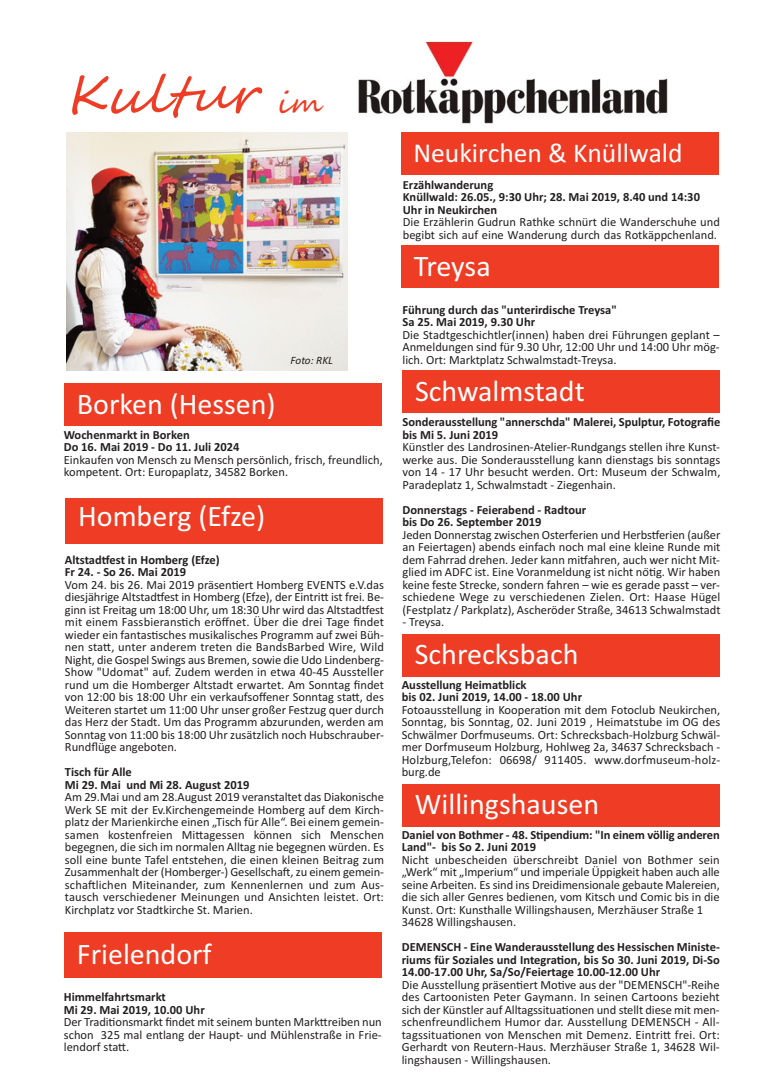
<style>
.page{position:relative;width:780px;height:1088px;background:#fff}
.page>*{position:absolute;margin:0;border:0;box-sizing:border-box;transform-origin:0 0}
.t1{font:italic 52.5px "Segoe Script";color:#ef3d25}
.t2{font:30px "Calibri";color:#fff}
.t3{font:27.5px "Calibri";color:#fff}
.t4{font:12.5px/12.5px "Calibri";color:#231f20;text-align:justify}
.t5{font:700 12.5px/12.5px "Calibri";color:#231f20}
.t6{font:italic 11.25px "Calibri";color:#231f20}
.s1{font-size:30px}
</style>
<div class="page">
<img style="left:66px;top:133px;width:281px;height:237px">
<img style="left:358px;top:41px;width:310px;height:83px">
<div style="left:402px;top:784px;width:317px;height:43px;background:#ef3d25"></div>
<div style="left:401px;top:634px;width:318px;height:43px;background:#ef3d25"></div>
<div style="left:65px;top:499px;width:318px;height:45px;background:#ef3d25"></div>
<div style="left:400px;top:132px;width:318px;height:42px;background:#ef3d25"></div>
<div style="left:402px;top:370px;width:318px;height:43px;background:#ef3d25"></div>
<div style="left:64px;top:383px;width:318px;height:43px;background:#ef3d25"></div>
<div style="left:400px;top:246px;width:318px;height:42px;background:#ef3d25"></div>
<div style="left:64px;top:932px;width:318px;height:45px;background:#ef3d25"></div>
<h1 class="t1" style="left:65px;top:65px;width:270px">Kultur<span class="s1">im</span></h1>
<p class="t6" style="left:290px;top:353px;width:44px">Foto: RKL</p>
<h2 class="t2" style="left:77px;top:386px;width:200px">Borken (Hessen)</h2>
<p class="t5" style="left:64px;top:428px;width:177px">Wochenmarkt in Borken<br>Do 16. Mai 2019 - Do 11. Juli 2024</p>
<p class="t4" style="left:64px;top:453px;width:320px">Einkaufen von Mensch zu Mensch persönlich, frisch, freundlich, kompetent. Ort: Europaplatz, 34582 Borken.</p>
<h2 class="t2" style="left:78px;top:498px;width:188px">Homberg (Efze)</h2>
<p class="t5" style="left:65px;top:553px;width:156px">Altstadtfest in Homberg (Efze)<br>Fr 24. - So 26. Mai 2019</p>
<p class="t4" style="left:65px;top:578px;width:320px">Vom 24. bis 26. Mai 2019 präsentiert Homberg EVENTS e.V.das diesjährige Altstadtfest in Homberg (Efze), der Eintritt ist frei. Be&shy;ginn ist Freitag um 18:00 Uhr, um 18:30 Uhr wird das Altstadtfest mit einem Fassbieranstich eröffnet. Über die drei Tage findet wieder ein fantastisches musikalisches Programm auf zwei Büh&shy;nen statt, unter anderem treten die BandsBarbed Wire, Wild Night, die Gospel Swings aus Bremen, sowie die Udo Lindenberg-Show "Udomat" auf. Zudem werden in etwa 40-45 Aussteller rund um die Homberger Altstadt erwartet. Am Sonntag findet von 12:00 bis 18:00 Uhr ein verkaufsoffener Sonntag statt, des Weiteren startet um 11:00 Uhr unser großer Festzug quer durch das Herz der Stadt. Um das Programm abzurunden, werden am Sonntag von 11:00 bis 18:00 Uhr zusätzlich noch Hubschrauber-Rundflüge angeboten.</p>
<p class="t5" style="left:65px;top:766px;width:186px">Tisch für Alle<br>Mi 29. Mai und Mi 28. August 2019</p>
<p class="t4" style="left:65px;top:791px;width:320px">Am 29.Mai und am 28.August 2019 veranstaltet das Diakonische Werk SE mit der Ev.Kirchengemeinde Homberg auf dem Kirch&shy;platz der Marienkirche einen „Tisch für Alle“. Bei einem gemein&shy;samen kostenfreien Mittagessen können sich Menschen begegnen, die sich im normalen Alltag nie begegnen würden. Es soll eine bunte Tafel entstehen, die einen kleinen Beitrag zum Zusammenhalt der (Homberger-) Gesellschaft, zu einem gemein&shy;schaftlichen Miteinander, zum Kennenlernen und zum Aus&shy;tausch verschiedener Meinungen und Ansichten leistet. Ort:<br>Kirchplatz vor Stadtkirche St. Marien.</p>
<h2 class="t2" style="left:77px;top:936px;width:136px">Frielendorf</h2>
<p class="t5" style="left:64px;top:991px;width:142px">Himmelfahrtsmarkt<br>Mi 29. Mai 2019, 10.00 Uhr</p>
<p class="t4" style="left:64px;top:1016px;width:319px">Der Traditionsmarkt findet mit seinem bunten Markttreiben nun schon 325 mal entlang der Haupt- und Mühlenstraße in Frie&shy;lendorf statt.</p>
<h3 class="t3" style="left:413px;top:137px;width:271px">Neukirchen &amp; Knüllwald</h3>
<p class="t5" style="left:403px;top:179px;width:299px">Erzählwanderung<br>Knüllwald: 26.05., 9:30 Uhr; 28. Mai 2019, 8.40 und 14:30<br>Uhr in Neukirchen</p>
<p class="t4" style="left:403px;top:216px;width:318px">Die Erzählerin Gudrun Rathke schnürt die Wanderschuhe und begibt sich auf eine Wanderung durch das Rotkäppchenland.</p>
<h2 class="t2" style="left:413px;top:248px;width:78px">Treysa</h2>
<p class="t5" style="left:402px;top:303px;width:216px">Führung durch das "unterirdische Treysa"<br>Sa 25. Mai 2019, 9.30 Uhr</p>
<p class="t4" style="left:402px;top:328px;width:319px">Die Stadtgeschichtler(innen) haben drei Führungen geplant – Anmeldungen sind für 9.30 Uhr, 12:00 Uhr und 14:00 Uhr mög&shy;lich. Ort: Marktplatz Schwalmstadt-Treysa.</p>
<h2 class="t2" style="left:415px;top:373px;width:171px">Schwalmstadt</h2>
<p class="t5" style="left:402px;top:416px;width:319px">Sonderausstellung "annerschda" Malerei, Spulptur, Fotografie bis Mi 5. Juni 2019</p>
<p class="t4" style="left:402px;top:441px;width:319px">Künstler des Landrosinen-Atelier-Rundgangs stellen ihre Kunst&shy;werke aus. Die Sonderausstellung kann dienstags bis sonntags von 14 - 17 Uhr besucht werden. Ort: Museum der Schwalm, Paradeplatz 1, Schwalmstadt - Ziegenhain.</p>
<p class="t5" style="left:402px;top:503px;width:185px">Donnerstags - Feierabend - Radtour bis Do 26. September 2019</p>
<p class="t4" style="left:402px;top:528px;width:319px">Jeden Donnerstag zwischen Osterferien und Herbstferien (außer an Feiertagen) abends einfach noch mal eine kleine Runde mit dem Fahrrad drehen. Jeder kann mitfahren, auch wer nicht Mit&shy;glied im ADFC ist. Eine Voranmeldung ist nicht nötig. Wir haben keine feste Strecke, sondern fahren – wie es gerade passt – ver&shy;schiedene Wege zu verschiedenen Zielen. Ort: Haase Hügel (Festplatz / Parkplatz), Ascheröder Straße, 34613 Schwalmstadt</p>
<p class="t4" style="left:402px;top:616px;width:43px">- Treysa.</p>
<h2 class="t2" style="left:415px;top:636px;width:165px">Schrecksbach</h2>
<p class="t5" style="left:401px;top:678px;width:182px">Ausstellung Heimatblick<br>bis 02. Juni 2019, 14.00 - 18.00 Uhr</p>
<p class="t4" style="left:401px;top:703px;width:320px">Fotoausstellung in Kooperation mit dem Fotoclub Neukirchen, Sonntag, bis Sonntag, 02. Juni 2019 , Heimatstube im OG des Schwälmer Dorfmuseums. Ort: Schrecksbach-Holzburg Schwäl&shy;mer Dorfmuseum Holzburg, Hohlweg 2a, 34637 Schrecksbach - Holzburg,Telefon: 06698/ 911405. www.dorfmuseum-holz&shy;burg.de</p>
<h2 class="t2" style="left:415px;top:786px;width:186px">Willingshausen</h2>
<p class="t5" style="left:402px;top:828px;width:319px">Daniel von Bothmer - 48. Stipendium: "In einem völlig anderen<br>Land"- bis So 2. Juni 2019</p>
<p class="t4" style="left:402px;top:853px;width:319px;text-align:left">Nicht unbescheiden überschreibt Daniel von Bothmer sein „Werk“ mit „Imperium“ und imperiale Üppigkeit haben auch alle seine Arbeiten. Es sind ins Dreidimensionale gebaute Malereien, die sich aller Genres bedienen, vom Kitsch und Comic bis in die Kunst. Ort: Kunsthalle Willingshausen, Merzhäuser Straße 1<br>34628 Willingshausen.</p>
<p class="t5" style="left:402px;top:941px;width:319px;text-align:justify">DEMENSCH - Eine Wanderausstellung des Hessischen Ministe&shy;riums für Soziales und Integration, bis So 30. Juni 2019, Di-So 14.00-17.00 Uhr, Sa/So/Feiertage 10.00-12.00 Uhr</p>
<p class="t4" style="left:402px;top:978px;width:319px">Die Ausstellung präsentiert Motive aus der "DEMENSCH"-Reihe des Cartoonisten Peter Gaymann. In seinen Cartoons bezieht sich der Künstler auf Alltagssituationen und stellt diese mit men&shy;schenfreundlichem Humor dar. Ausstellung DEMENSCH - All&shy;tagssituationen von Menschen mit Demenz. Eintritt frei. Ort:<br>Gerhardt von Reutern-Haus. Merzhäuser Straße 1, 34628 Wil&shy;lingshausen - Willingshausen.</p>
</div>
